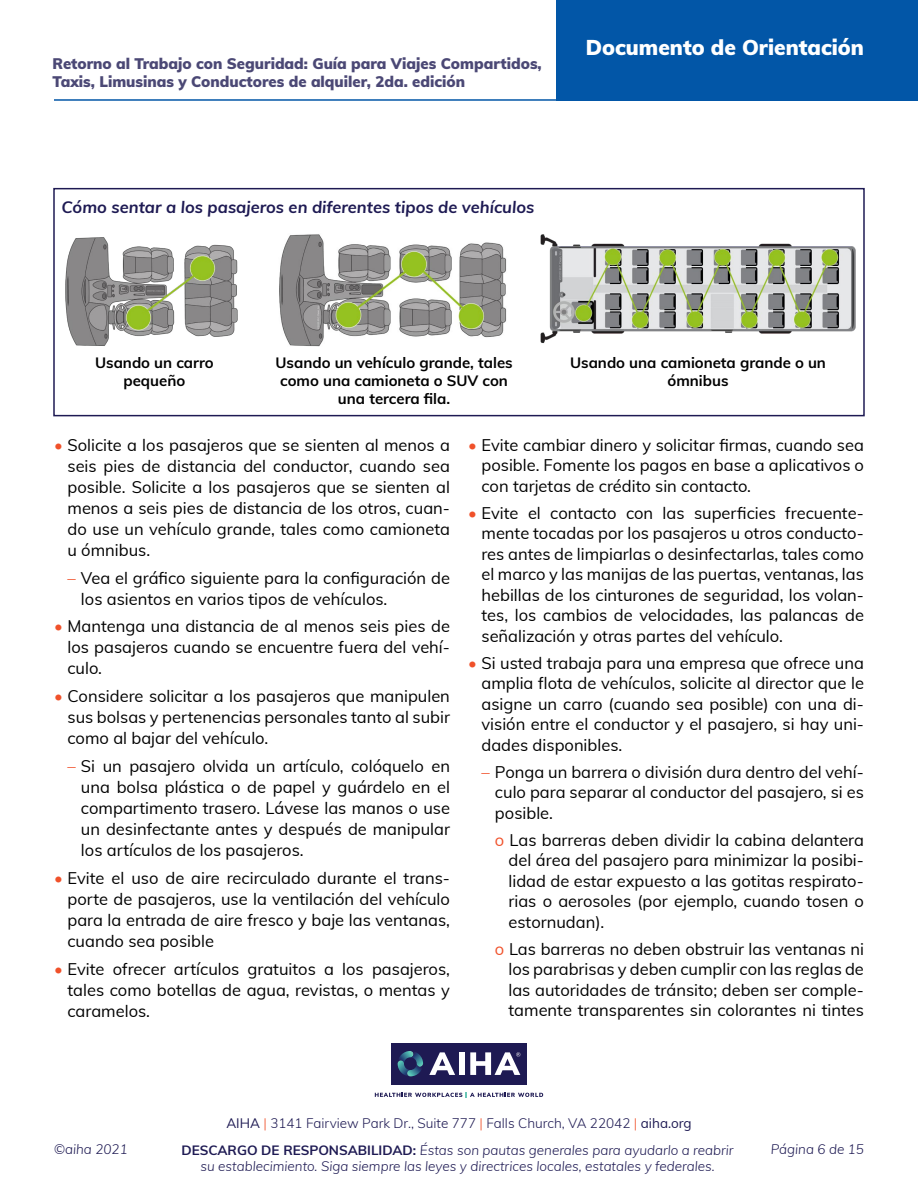
<style>
.page{position:relative;width:918px;height:1188px;background:#fff}
.page>*{position:absolute;margin:0;border:0;box-sizing:border-box;transform-origin:0 0}
.t1{font:900 21px "Muli";color:#fff}
.t2{font:16.5px/20.4px "Muli";color:#000;text-align:justify}
.t3{font:italic 700 16.5px "Muli";color:#1e1a53}
.t4{font:700 15px/18px "Muli";color:#000;text-align:center}
.t5{font:900 15px/18px "Muli";color:#4b4875}
.t6{font:italic 300 13.5px/16.2px "Muli";color:#1e1a53;text-align:center}
.t7{font:300 13.5px "Muli";color:#1e1a53}
.s1{color:#f0512a}
.s2{font-weight:400}
.s3{font-weight:700;font-style:normal}
</style>
<div class="page">
<hr style="left:54px;top:99px;width:537px;height:2px;background:#0256a7">
<div style="left:556px;top:0;width:362px;height:101px;background:#0256a7"></div>
<div style="left:391px;top:1043px;width:136px;height:42px;background:#1e1a53"></div>
<svg style="left:398px;top:1051px;width:25px;height:25px"></svg>
<svg style="left:375px;top:1092px;width:168px;height:5px"></svg>
<svg style="left:429px;top:1052px;width:26px;height:23px"></svg>
<div style="left:459px;top:1052px;width:6px;height:23px;background:#fff"></div>
<svg style="left:470px;top:1052px;width:50px;height:23px"></svg>
<div style="left:53px;top:188px;width:812px;height:228px;border:2px solid #1e1a53"></div>
<img style="left:65px;top:237px;width:173px;height:109px">
<img style="left:540px;top:234px;width:316px;height:109px">
<img style="left:279px;top:234px;width:228px;height:113px">
<p class="t5" style="left:52px;top:54px;width:491px">Retorno al Trabajo con Seguridad: Guía para Viajes Compartidos,<br>Taxis, Limusinas y Conductores de alquiler, 2da. edición</p>
<p class="t3" style="left:62px;top:195px;width:475px">Cómo sentar a los pasajeros en diferentes tipos de vehículos</p>
<p class="t1" style="left:586px;top:32px;width:280px">Documento de Orientación</p>
<p class="t4" style="left:95px;top:353px;width:120px">Usando un carro pequeño</p>
<p class="t4" style="left:275px;top:353px;width:239px">Usando un vehículo grande, tales como una camioneta o SUV con una tercera fila.</p>
<p class="t4" style="left:570px;top:353px;width:257px">Usando una camioneta grande o un ómnibus</p>
<p class="t2" style="left:67px;top:434px;width:384px;line-height:21px;text-indent:-13px"><span class="s1">•</span> Solicite a los pasajeros que se sienten al menos a seis pies de distancia del conductor, cuando sea posible. Solicite a los pasajeros que se sienten al menos a seis pies de distancia de los otros, cuan&shy;do use un vehículo grande, tales como camioneta u ómnibus.</p>
<p class="t2" style="left:81px;top:566px;width:371px;line-height:21px;text-indent:-13px"><span class="s1">–</span> Vea el gráfico siguiente para la configuración de los asientos en varios tipos de vehículos.</p>
<p class="t2" style="left:67px;top:615px;width:384px;line-height:21px;text-indent:-13px"><span class="s1">•</span> Mantenga una distancia de al menos seis pies de los pasajeros cuando se encuentre fuera del vehí&shy;culo.</p>
<p class="t2" style="left:67px;top:685px;width:384px;line-height:21px;text-indent:-13px"><span class="s1">•</span> Considere solicitar a los pasajeros que manipulen sus bolsas y pertenencias personales tanto al subir como al bajar del vehículo.</p>
<p class="t2" style="left:81px;top:755px;width:371px;line-height:21px;text-indent:-13px"><span class="s1">–</span> Si un pasajero olvida un artículo, colóquelo en una bolsa plástica o de papel y guárdelo en el compartimento trasero. Lávese las manos o use un desinfectante antes y después de manipular los artículos de los pasajeros.</p>
<p class="t2" style="left:67px;top:867px;width:384px;line-height:21px;text-indent:-13px"><span class="s1">•</span> Evite el uso de aire recirculado durante el trans&shy;porte de pasajeros, use la ventilación del vehículo para la entrada de aire fresco y baje las ventanas, cuando sea posible</p>
<p class="t2" style="left:67px;top:957px;width:384px;line-height:21px;text-indent:-13px"><span class="s1">•</span> Evite ofrecer artículos gratuitos a los pasajeros, tales como botellas de agua, revistas, o mentas y caramelos.</p>
<p class="t2" style="left:481px;top:434px;width:384px;text-indent:-13px"><span class="s1">•</span> Evite cambiar dinero y solicitar firmas, cuando sea posible. Fomente los pagos en base a aplicativos o con tarjetas de crédito sin contacto.</p>
<p class="t2" style="left:481px;top:502px;width:384px;text-indent:-13px"><span class="s1">•</span> Evite el contacto con las superficies frecuente&shy;mente tocadas por los pasajeros u otros conducto&shy;res antes de limpiarlas o desinfectarlas, tales como el marco y las manijas de las puertas, ventanas, las hebillas de los cinturones de seguridad, los volan&shy;tes, los cambios de velocidades, las palancas de señalización y otras partes del vehículo.</p>
<p class="t2" style="left:481px;top:652px;width:384px;text-indent:-13px"><span class="s1">•</span> Si usted trabaja para una empresa que ofrece una amplia flota de vehículos, solicite al director que le asigne un carro (cuando sea posible) con una di&shy;visión entre el conductor y el pasajero, si hay uni&shy;dades disponibles.</p>
<p class="t2" style="left:495px;top:761px;width:371px;text-indent:-13px"><span class="s1">–</span> Ponga un barrera o división dura dentro del vehí&shy;culo para separar al conductor del pasajero, si es posible.</p>
<p class="t2" style="left:508px;top:829px;width:357px;text-indent:-13px"><span class="s1">o</span> Las barreras deben dividir la cabina delantera del área del pasajero para minimizar la posibi&shy;lidad de estar expuesto a las gotitas respirato&shy;rias o aerosoles (por ejemplo, cuando tosen o estornudan).</p>
<p class="t2" style="left:508px;top:938px;width:357px;text-indent:-13px"><span class="s1">o</span> Las barreras no deben obstruir las ventanas ni los parabrisas y deben cumplir con las reglas de las autoridades de tránsito; deben ser comple&shy;tamente transparentes sin colorantes ni tintes</p>
<p class="t7" style="left:226px;top:1113px;width:467px"><span class="s2">AIHA</span> <span class="s1">|</span> 3141 Fairview Park Dr., Suite 777 <span class="s1">|</span> Falls Church, VA 22042 <span class="s1">|</span> <span class="s2">aiha.org</span></p>
<p class="t6" style="left:182px;top:1141px;width:554px"><span class="s3">DESCARGO DE RESPONSABILIDAD:</span> Éstas son pautas generales para ayudarlo a reabrir su establecimiento. Siga siempre las leyes y directrices locales, estatales y federales.</p>
<p class="t6" style="left:54px;top:1141px;width:75px">©aiha 2021</p>
<p class="t6" style="left:771px;top:1141px;width:95px">Página 6 de 15</p>
</div>
